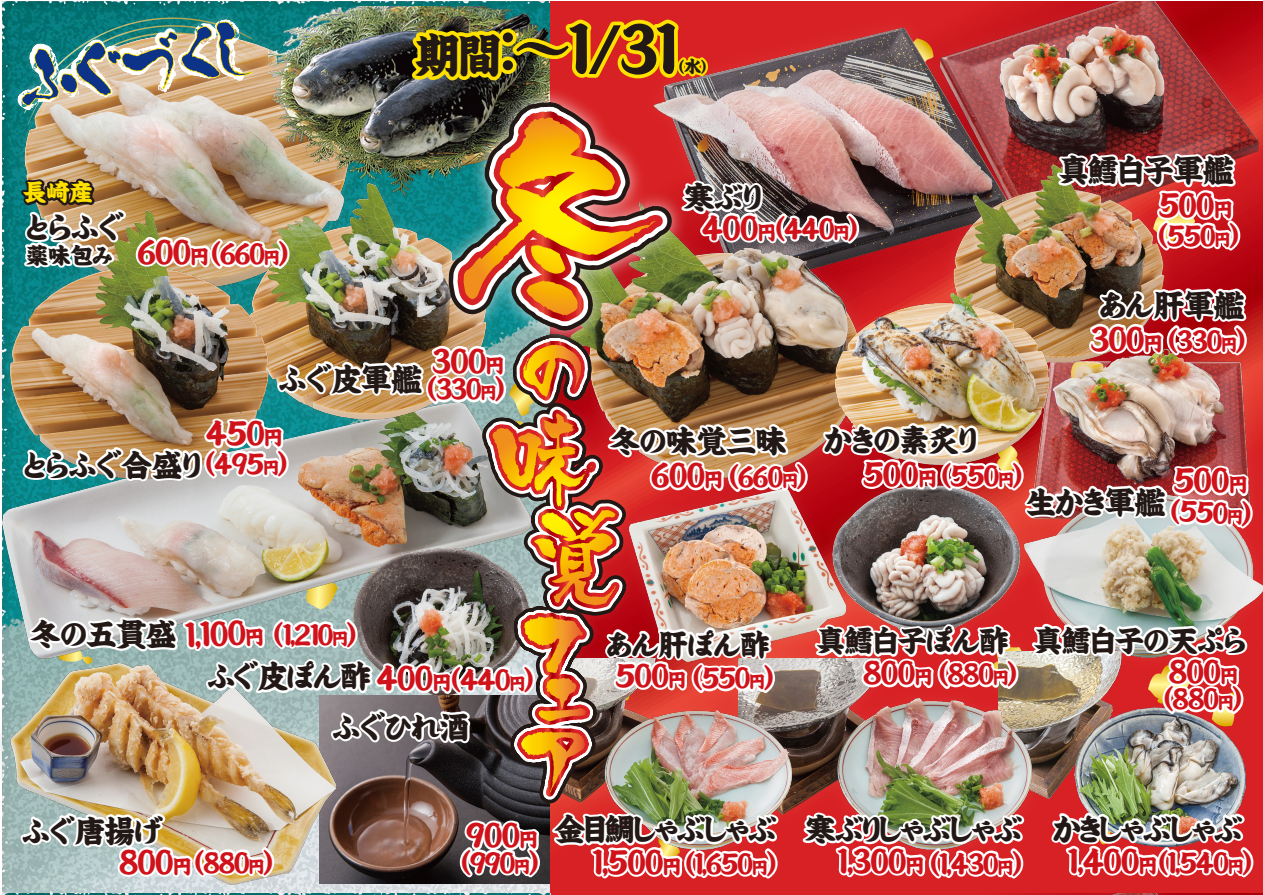
<style>
.page{position:relative;width:1263px;height:895px;background:#fff}
.page>*{position:absolute;margin:0;border:0;box-sizing:border-box;transform-origin:0 0}
.t1{font:65.25px "Kyo Madoka Kana B";color:#0c3388}
.t2{font:64.2px "OT Seibi Takanawa UB";color:#221815}
.t3{font:31.8px/32.5px "OT Seibi Takanawa UB";letter-spacing:-.25em;color:#221815}
.t4{font:31.8px/30.3px "OT Seibi Takanawa UB";letter-spacing:-.12em;color:#221815;text-align:center}
.t5{font:31.8px "OT Seibi Takanawa UB";letter-spacing:-.075em;color:#d0121b}
.t6{font:31.8px/31px "OT Seibi Takanawa UB";letter-spacing:-.08em;color:#221815}
.t7{font:31.8px/34.7px "OT Seibi Takanawa UB";letter-spacing:-.075em;color:#221815;text-align:right}
.t8{font:31.8px/34px "OT Seibi Takanawa UB";letter-spacing:-.145em;color:#221815;text-align:center}
.t9{font:31.8px "OT Seibi Takanawa UB";letter-spacing:-.2em;color:#221815}
.t10{font:30.45px/31.3px "OT Seibi Takanawa UB";letter-spacing:-.105em;color:#221815}
.t11{font:30.45px "OT Seibi Takanawa UB";color:#d0121b}
.t12{font:27.3px "OT Seibi Takanawa UB";letter-spacing:-.08em;color:#d0121b}
.t13{font:24.45px "OT Seibi Takanawa UB";color:#ffe100}
.t14{font:23.1px "OT Seibi Takanawa UB";color:#221815}
.t15{font:17.7px "OT Seibi Takanawa UB";color:#221815}
.s1{font-size:31.8px;color:#d0121b}
.s2{font-size:20.25px;color:#d0121b}
.s3{font-size:17.4px}
.s4{font-size:47.25px}
.s5{color:#d0121b}
.s6{font-size:20.25px}
.s7{font-size:19.35px;color:#d0121b}
.s8{font-size:19.35px}
</style>
<div class="page">
<img style="left:1255px;top:501px;width:8px;height:157px">
<img style="left:0;top:642px;width:13px;height:250px">
<img style="left:0;top:186px;width:13px;height:318px">
<img style="left:1255px;top:893px;width:6px;height:2px">
<img style="left:2px;top:1px;width:11px;height:124px">
<img style="left:2px;top:892px;width:11px;height:3px">
<img style="left:13px;top:1px;width:1242px;height:894px">
<h1 class="t1" style="left:11px;top:47px;width:255px;rotate:-8deg">ふぐづくし</h1>
<p class="t13" style="left:23px;top:174px;width:72px">長崎産</p>
<p class="t4" style="left:22px;top:208px;width:105px">とらふぐ</p>
<p class="t14" style="left:26px;top:238px;width:186px">薬味包み <span class="s1">600</span><span class="s2">円</span></p>
<p class="t12" style="left:194px;top:234px;width:112px">（660<span class="s3">円</span>）</p>
<h2 class="t2" style="left:414px;top:2px;width:271px"><span class="s4">期間</span>：～1/31</h2>
<p class="t15" style="left:677px;top:53px;width:32px">(水)</p>
<p class="t4" style="left:683px;top:178px;width:96px">寒ぶり<br><span class="s5">400</span><span class="s2">円</span></p>
<p class="t12" style="left:759px;top:209px;width:117px">（440<span class="s3">円</span>）</p>
<p class="t5" style="left:432px;top:337px;width:75px">300<span class="s6">円</span></p>
<p class="t4" style="left:277px;top:360px;width:147px">ふぐ皮軍艦</p>
<p class="t12" style="left:411px;top:369px;width:112px">（330<span class="s3">円</span>）</p>
<p class="t7" style="left:1057px;top:149px;width:178px">真鱈白子軍艦<br><span class="s5">500</span><span class="s2">円</span></p>
<p class="t12" style="left:1141px;top:216px;width:116px">（550<span class="s3">円</span>）</p>
<p class="t7" style="left:1090px;top:284px;width:156px;line-height:33.8px;text-align:left">あん肝軍艦<br><span class="s5">300</span><span class="s2">円</span></p>
<p class="t12" style="left:1151px;top:320px;width:112px">（330<span class="s3">円</span>）</p>
<p class="t5" style="left:206px;top:410px;width:79px">450<span class="s6">円</span></p>
<p class="t9" style="left:19px;top:441px;width:191px">とらふぐ合盛り</p>
<p class="t12" style="left:189px;top:444px;width:117px">（495<span class="s3">円</span>）</p>
<p class="t8" style="left:822px;top:419px;width:164px">かきの素炙り<br><span class="s5">500</span><span class="s2">円</span></p>
<p class="t6" style="left:650px;top:420px;width:138px;line-height:34.3px;text-indent:-42px">冬の味覚三昧<br><span class="s5">600</span><span class="s2">円</span></p>
<p class="t12" style="left:713px;top:457px;width:112px">（660<span class="s3">円</span>）</p>
<p class="t12" style="left:925px;top:456px;width:116px">（550<span class="s3">円</span>）</p>
<p class="t5" style="left:1173px;top:457px;width:76px">500<span class="s6">円</span></p>
<p class="t4" style="left:1025px;top:483px;width:142px">生かき軍艦</p>
<p class="t12" style="left:1154px;top:490px;width:116px;rotate:2deg">（550<span class="s3">円</span>）</p>
<p class="t4" style="left:29px;top:615px;width:150px">冬の五貫盛</p>
<p class="t5" style="left:184px;top:612px;width:82px;rotate:-2deg">1,100<span class="s6">円</span></p>
<p class="t12" style="left:257px;top:614px;width:118px">（1,210<span class="s3">円</span>）</p>
<p class="t10" style="left:615px;top:625px;width:157px;text-indent:-11px">あん肝ぽん酢<br><span class="s5">500</span><span class="s7">円</span></p>
<p class="t10" style="left:815px;top:622px;width:195px">真鱈白子ぽん酢</p>
<p class="t4" style="left:206px;top:657px;width:248px">ふぐ皮ぽん酢 <span class="s5">400</span><span class="s2">円</span></p>
<p class="t11" style="left:862px;top:651px;width:72px">800<span class="s8">円</span></p>
<p class="t12" style="left:922px;top:654px;width:113px">（880<span class="s3">円</span>）</p>
<p class="t12" style="left:676px;top:658px;width:116px">（550<span class="s3">円</span>）</p>
<p class="t12" style="left:435px;top:659px;width:117px">（440<span class="s3">円</span>）</p>
<p class="t4" style="left:330px;top:708px;width:141px">ふぐひれ酒</p>
<p class="t10" style="left:1168px;top:621px;width:83px;text-indent:-136px">真鱈白子の天ぷら<br><span class="s5">800</span><span class="s7">円</span></p>
<p class="t12" style="left:1147px;top:679px;width:113px">（880<span class="s3">円</span>）</p>
<p class="t6" style="left:118px;top:811px;width:75px;text-indent:-98px">ふぐ唐揚げ<br><span class="s5">800</span><span class="s2">円</span></p>
<p class="t5" style="left:466px;top:812px;width:75px">900<span class="s6">円</span></p>
<p class="t12" style="left:178px;top:842px;width:113px">（880<span class="s3">円</span>）</p>
<p class="t12" style="left:444px;top:842px;width:112px">（990<span class="s3">円</span>）</p>
<p class="t3" style="left:592px;top:809px;width:187px;text-indent:-38px">金目鯛しゃぶしゃぶ<br><span class="s5">1,500</span><span class="s2">円</span></p>
<p class="t3" style="left:837px;top:810px;width:188px;line-height:31.3px;text-indent:-33px">寒ぶりしゃぶしゃぶ<br><span class="s5">1,300</span><span class="s2">円</span></p>
<p class="t3" style="left:1067px;top:809px;width:178px;line-height:32px;text-indent:-17px">かきしゃぶしゃぶ<br><span class="s5">1,400</span><span class="s2">円</span></p>
<p class="t12" style="left:669px;top:843px;width:126px">（1,650<span class="s3">円</span>）</p>
<p class="t12" style="left:913px;top:843px;width:127px">（1,430<span class="s3">円</span>）</p>
<p class="t12" style="left:1142px;top:842px;width:128px">（1,540<span class="s3">円</span>）</p>
</div>
